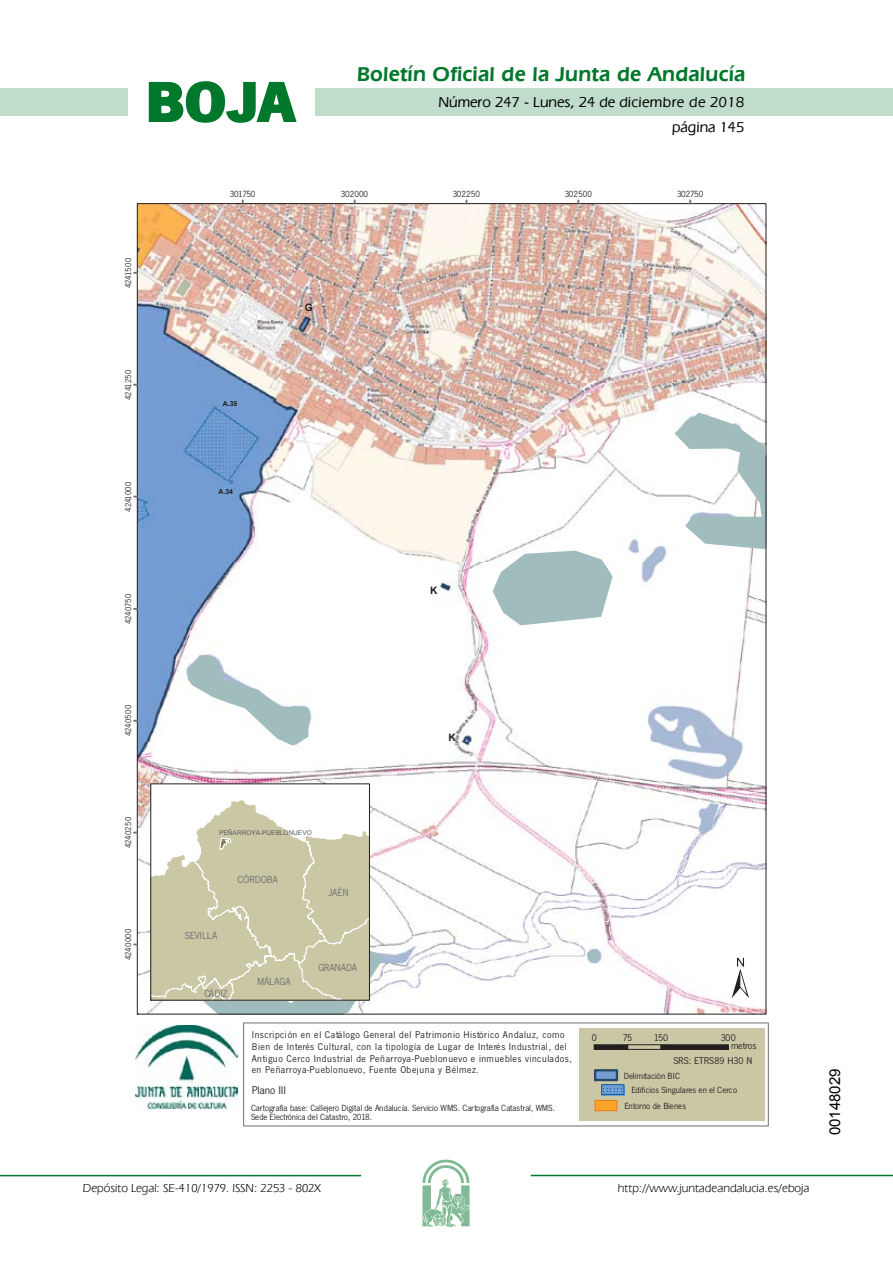
<style>
.page{position:relative;width:893px;height:1263px;background:#fff}
.page>*{position:absolute;margin:0;border:0;box-sizing:border-box;transform-origin:0 0}
.t1{font:700 57.75px "News Got T";color:#00782c;scale:1.14 1}
.t2{font:57.6px "ESRI North";color:#231f20}
.t3{font:600 21px "Eras IT Cby BT";letter-spacing:.01em;color:#00782c}
.t4{font:500 15px/24.5px "Eras IT Cby BT";color:#000;text-align:right}
.t5{font:15px "Arial";color:#000}
.t6{font:12px "Eras IT Cby BT";color:#000}
.t7{font:11.55px "News Got T";letter-spacing:-.01em;color:#231f20}
.t8{font:10.65px "News Got T";letter-spacing:-.01em;color:#6e7072}
.t9{font:10.2px/11.6px "News Got T";letter-spacing:.045em;color:#231f20}
.t10{font:10.2px "News Got T";letter-spacing:.01em;color:#231f20}
.t11{font:10.2px/8.9px "News Got T";letter-spacing:-.02em;color:#231f20}
.t12{font:700 10.2px "Arial";color:#231f20}
.t13{font:9.3px/8.9px "News Got T";letter-spacing:.005em;color:#231f20}
.t14{font:8.85px "News Got T";letter-spacing:-.02em;color:#231f20}
.t15{font:8.85px "News Got T";letter-spacing:.035em;color:#231f20}
.t16{font:700 6.9px "Arial";color:#231f20}
.t17{font:6.45px "Arial";letter-spacing:-.01em;color:#595a5c}
</style>
<div class="page">
<div style="left:315px;top:88px;width:577px;height:28px;background:#bfddca"></div>
<div style="left:0;top:88px;width:128px;height:28px;background:#bfddca"></div>
<hr style="left:0;top:1175px;width:361px;height:1px;background:#00782c">
<svg style="left:422px;top:1159px;width:47px;height:68px"></svg>
<hr style="left:531px;top:1175px;width:361px;height:1px;background:#00782c">
<svg style="left:148px;top:81px;width:149px;height:42px"></svg>
<div style="left:579px;top:1028px;width:185px;height:92px;background:#cac7a5"></div>
<img style="left:139px;top:205px;width:625px;height:808px">
<svg style="left:184px;top:656px;width:196px;height:143px"></svg>
<svg style="left:187px;top:654px;width:123px;height:92px"></svg>
<svg style="left:586px;top:950px;width:12px;height:11px"></svg>
<svg style="left:491px;top:550px;width:122px;height:76px"></svg>
<svg style="left:673px;top:412px;width:91px;height:138px"></svg>
<hr style="left:594px;top:1045px;width:33px;height:4px;background:#231f20">
<div style="left:593px;top:1044px;width:35px;height:6px;border:1px solid #231f20"></div>
<div style="left:627px;top:1044px;width:34px;height:6px;border:1px solid #231f20"></div>
<hr style="left:661px;top:1045px;width:67px;height:4px;background:#231f20">
<div style="left:660px;top:1044px;width:68px;height:6px;border:1px solid #231f20"></div>
<div style="left:151px;top:784px;width:218px;height:216px;background:#fff"></div>
<svg style="left:151px;top:799px;width:230px;height:216px"></svg>
<img style="left:135px;top:1026px;width:102px;height:85px">
<div style="left:601px;top:1085px;width:23px;height:10px;background:#739dd2"></div>
<div style="left:595px;top:1100px;width:22px;height:11px;background:#faa429"></div>
<div style="left:594px;top:1100px;width:23px;height:11px;border:1px solid #f47621"></div>
<div style="left:595px;top:1070px;width:22px;height:10px;background:#739dd2"></div>
<div style="left:594px;top:1069px;width:24px;height:12px;border:2px solid #274867"></div>
<div style="left:601px;top:1084px;width:23px;height:11px;border:1px solid #0062a3"></div>
<h1 class="t1" style="left:145px;top:68px;width:133px">BOJA</h1>
<h3 class="t3" style="left:357px;top:62px;width:390px">Boletín Oficial de la Junta de Andalucía</h3>
<h3 class="t4" style="left:438px;top:90px;width:307px">Número 247 - Lunes, 24 de diciembre de 2018 página 145</h3>
<p class="t13" style="left:230px;top:190px;width:27px">301750</p>
<p class="t13" style="left:341px;top:190px;width:29px">302000</p>
<p class="t13" style="left:453px;top:190px;width:29px">302250</p>
<p class="t13" style="left:564px;top:190px;width:29px">302500</p>
<p class="t13" style="left:677px;top:190px;width:28px">302750</p>
<p class="t14" style="left:123px;top:288px;width:31px;rotate:-90deg">4241500</p>
<p class="t14" style="left:123px;top:400px;width:31px;rotate:-90deg">4241250</p>
<p class="t16" style="left:223px;top:399px;width:16px">A.35</p>
<p class="t12" style="left:305px;top:300px;width:9px">G</p>
<p class="t14" style="left:123px;top:512px;width:31px;rotate:-90deg">4241000</p>
<p class="t14" style="left:123px;top:624px;width:32px;rotate:-90deg">4240750</p>
<p class="t16" style="left:218px;top:487px;width:16px">A.34</p>
<p class="t12" style="left:430px;top:583px;width:9px">K</p>
<p class="t15" style="left:123px;top:736px;width:33px;rotate:-90deg">4240500</p>
<p class="t12" style="left:448px;top:731px;width:9px">K</p>
<p class="t15" style="left:123px;top:848px;width:33px;rotate:-90deg">4240250</p>
<p class="t15" style="left:123px;top:960px;width:33px;rotate:-90deg">4240000</p>
<p class="t17" style="left:219px;top:828px;width:94px">PEÑARROYA-PUEBLONUEVO</p>
<p class="t8" style="left:237px;top:873px;width:41px">CÓRDOBA</p>
<p class="t8" style="left:328px;top:886px;width:22px">JAÉN</p>
<p class="t8" style="left:185px;top:929px;width:34px">SEVILLA</p>
<p class="t8" style="left:205px;top:988px;width:24px">CÁDIZ</p>
<p class="t8" style="left:257px;top:976px;width:35px">MÁLAGA</p>
<p class="t8" style="left:318px;top:962px;width:40px">GRANADA</p>
<p class="t9" style="left:252px;top:1029px;width:321px">Inscripción en el Catálogo General del Patrimonio Histórico Andaluz, como Bien de Interés Cultural, con la tipología de Lugar de Interés Industrial, del Antiguo Cerco Industrial de Peñarroya-Pueblonuevo e inmuebles vinculados, en Peñarroya-Pueblonuevo, Fuente Obejuna y Bélmez.</p>
<p class="t13" style="left:251px;top:1103px;width:305px">Cartografía base: Callejero Digital de Andalucía. Servicio WMS. Cartografía Catastral, WMS.<br>Sede Electrónica del Catastro, 2018.</p>
<p class="t7" style="left:252px;top:1083px;width:36px">Plano III</p>
<h2 class="t2" style="left:731px;top:945px;width:19px">±</h2>
<p class="t9" style="left:592px;top:1031px;width:7px">0</p>
<p class="t9" style="left:623px;top:1031px;width:11px">75</p>
<p class="t9" style="left:654px;top:1031px;width:16px">150</p>
<p class="t11" style="left:731px;top:1033px;width:27px;text-indent:-10px">300 metros</p>
<p class="t10" style="left:673px;top:1055px;width:80px">SRS: ETRS89 H30 N</p>
<p class="t13" style="left:631px;top:1069px;width:107px;line-height:13.5px;text-indent:-7px">Delimitación BIC<br>Edificios Singulares en el Cerco</p>
<p class="t13" style="left:624px;top:1101px;width:63px">Entorno de Bienes</p>
<p class="t6" style="left:83px;top:1181px;width:239px">Depósito Legal: SE-410/1979. ISSN: 2253 - 802X</p>
<p class="t6" style="left:618px;top:1181px;width:193px">http://www.juntadeandalucia.es/eboja</p>
<h3 class="t5" style="left:825px;top:1135px;width:68px;rotate:-90deg">00148029</h3>
</div>
